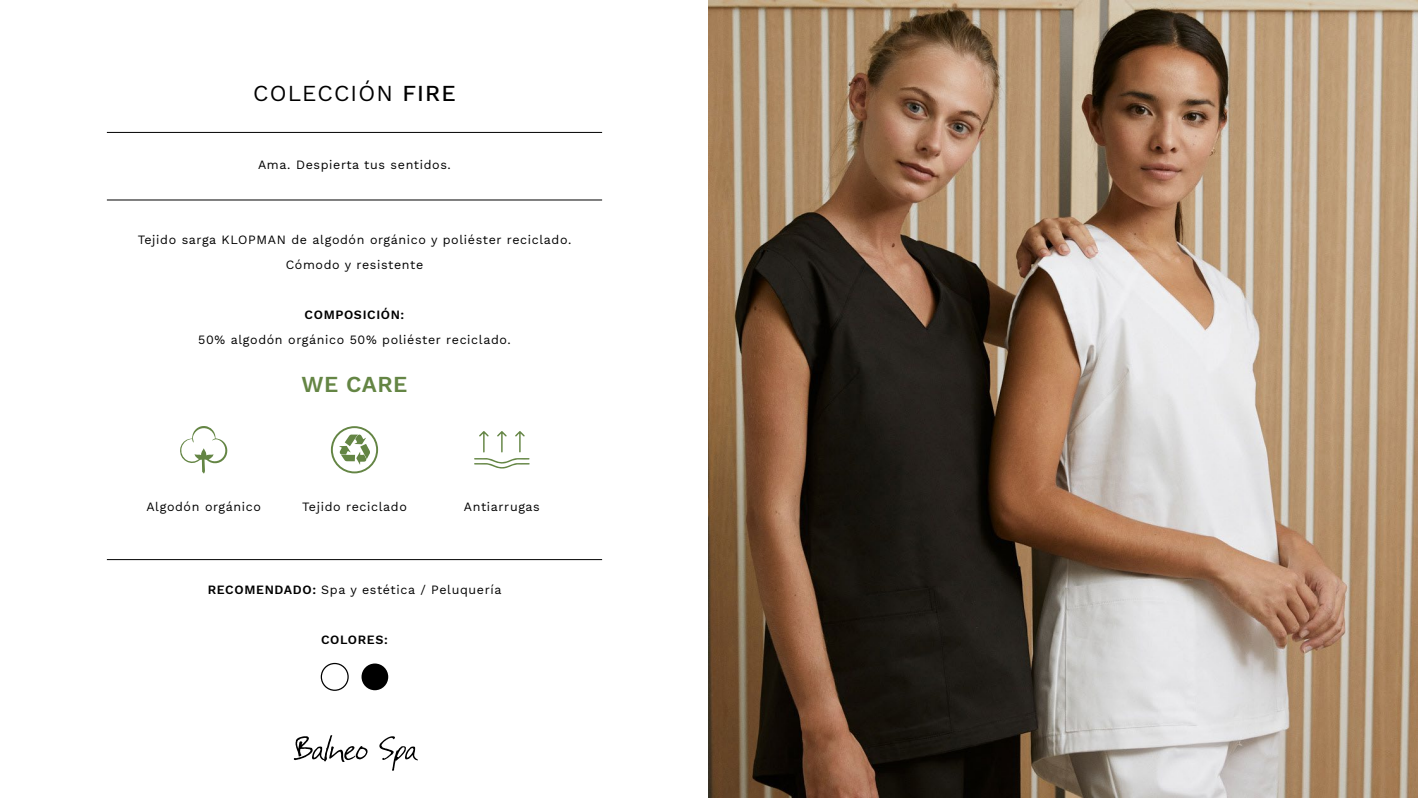
<style>
.page{position:relative;width:1418px;height:798px;background:#fff}
.page>*{position:absolute;margin:0;border:0;box-sizing:border-box;transform-origin:0 0}
.t1{font:22.5px "Work Sans";letter-spacing:.05em;color:#000}
.t2{font:600 22.5px "Work Sans";letter-spacing:.02em;color:#648544}
.t3{font:12.5px/25px "Work Sans";letter-spacing:.05em;color:#000;text-align:center}
.t4{font:600 12.5px "Work Sans";letter-spacing:.05em;color:#000}
.s1{font-weight:500}
.s2{font-weight:600}
</style>
<div class="page">
<svg style="left:294px;top:735px;width:73px;height:26px"></svg>
<svg style="left:379px;top:736px;width:39px;height:34px"></svg>
<hr style="left:107px;top:132px;width:495px;height:1px;background:#000">
<hr style="left:107px;top:200px;width:495px;height:1px;background:#000">
<hr style="left:107px;top:559px;width:495px;height:1px;background:#000">
<svg style="left:339px;top:434px;width:31px;height:31px"></svg>
<div style="left:331px;top:426px;width:47px;height:47px;border:2px solid #648544;border-radius:50%"></div>
<svg style="left:474px;top:431px;width:55px;height:37px"></svg>
<svg style="left:180px;top:426px;width:48px;height:47px"></svg>
<div style="left:321px;top:662px;width:28px;height:28px;border:1px solid #000;border-radius:50%"></div>
<div style="left:361px;top:663px;width:27px;height:27px;background:#000;border-radius:50%"></div>
<img style="left:709px;top:0;width:708px;height:797px">
<h1 class="t1" style="left:253px;top:76px;width:204px">COLECCIÓN <span class="s1">FIRE</span></h1>
<p class="t3" style="left:258px;top:152px;width:194px">Ama. Despierta tus sentidos.</p>
<p class="t3" style="left:138px;top:227px;width:435px">Tejido sarga KLOPMAN de algodón orgánico y poliéster reciclado.<br>Cómodo y resistente</p>
<p class="t4" style="left:304px;top:305px;width:101px">COMPOSICIÓN:</p>
<p class="t3" style="left:198px;top:327px;width:314px">50% algodón orgánico 50% poliéster reciclado.</p>
<h1 class="t2" style="left:301px;top:367px;width:107px">WE CARE</h1>
<p class="t3" style="left:146px;top:493px;width:116px">Algodón orgánico</p>
<p class="t3" style="left:302px;top:493px;width:106px">Tejido reciclado</p>
<p class="t3" style="left:464px;top:493px;width:78px">Antiarrugas</p>
<p class="t3" style="left:208px;top:576px;width:295px"><span class="s2">RECOMENDADO:</span> Spa y estética / Peluquería</p>
<p class="t4" style="left:321px;top:629px;width:68px">COLORES:</p>
</div>
